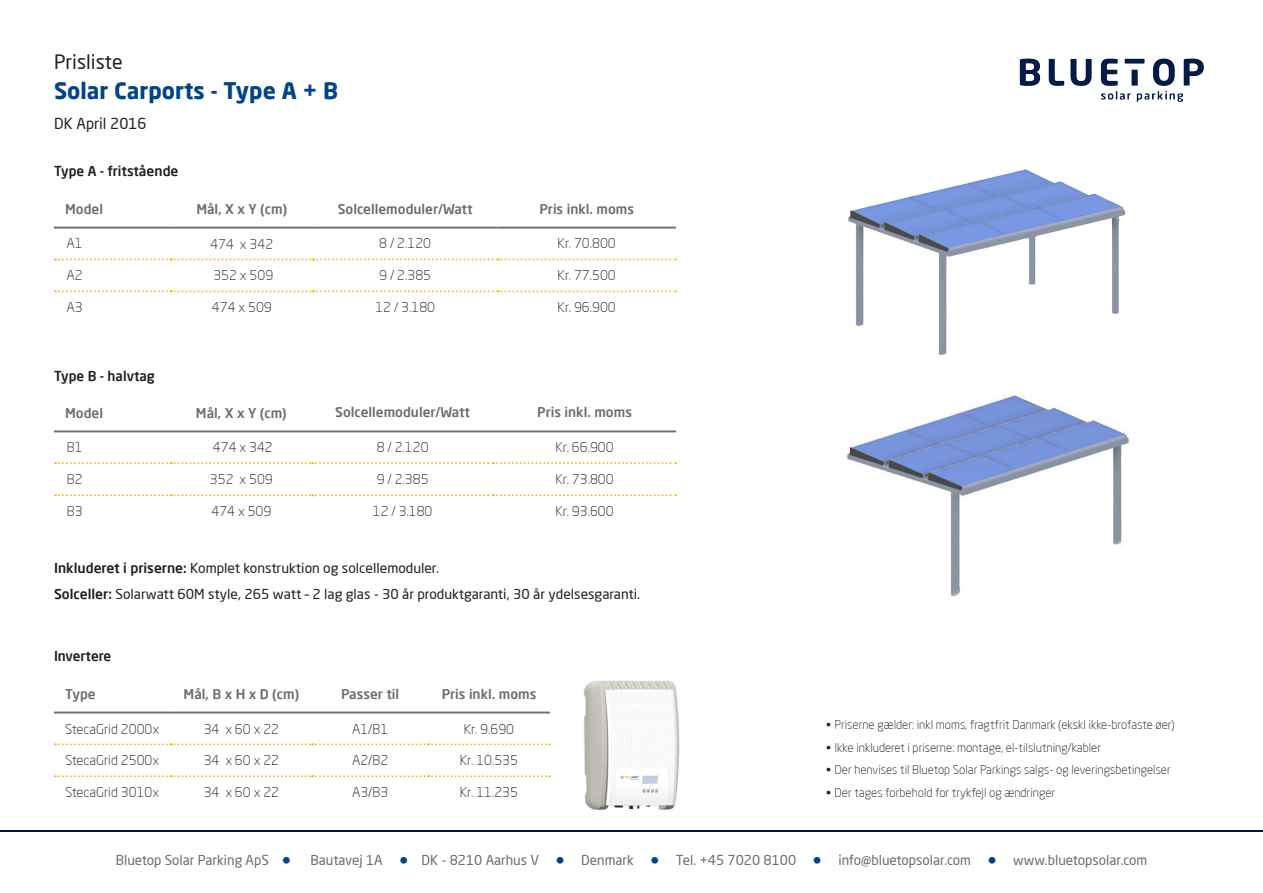
<style>
.page{position:relative;width:1263px;height:893px;background:#fff}
.page>*{position:absolute;margin:0;border:0;box-sizing:border-box;transform-origin:0 0}
.t1{font:700 22.5px "Neo Sans Pro";color:#01448c}
.t2{font:19.5px "Neo Sans Pro";color:#231f20}
.t3{font:15px "Neo Sans Pro";color:#231f20}
.skema{font:13.5px "Neo Sans Pro";color:#231f20}
.mellem{font:13.5px "Neo Sans Pro";color:#6c6d70}
.t4{font:500 13.5px "Neo Sans Pro";color:#231f20}
.skema-2{font:300 13.35px "Neo Sans Pro";color:#231f20}
.skema-3{font:500 13.35px "Neo Sans Pro";color:#6c6d70}
.t5{font:300 12px "Neo Sans Pro";color:#231f20}
.s1{font-weight:500}
.s2{font-size:21px;color:#01448c}
.s3{color:#dddee0}
</style>
<div class="page">
<hr style="left:54px;top:430px;width:117px;height:2px;background:#6c6d70">
<hr style="left:171px;top:430px;width:141px;height:2px;background:#6c6d70">
<hr style="left:312px;top:430px;width:181px;height:2px;background:#6c6d70">
<hr style="left:493px;top:430px;width:183px;height:2px;background:#6c6d70">
<svg style="left:55px;top:462px;width:621px;height:2px"></svg>
<svg style="left:55px;top:494px;width:621px;height:2px"></svg>
<hr style="left:0;top:830px;width:1263px;height:1px;background:#001247">
<hr style="left:54px;top:227px;width:117px;height:2px;background:#6c6d70">
<hr style="left:171px;top:227px;width:142px;height:2px;background:#6c6d70">
<hr style="left:313px;top:227px;width:184px;height:2px;background:#6c6d70">
<hr style="left:497px;top:227px;width:179px;height:2px;background:#6c6d70">
<svg style="left:55px;top:258px;width:621px;height:2px"></svg>
<svg style="left:55px;top:290px;width:621px;height:2px"></svg>
<img style="left:848px;top:169px;width:278px;height:187px">
<img style="left:847px;top:395px;width:282px;height:202px">
<hr style="left:54px;top:712px;width:117px;height:1px;background:#6c6d70">
<hr style="left:171px;top:712px;width:141px;height:1px;background:#6c6d70">
<hr style="left:312px;top:712px;width:116px;height:1px;background:#6c6d70">
<hr style="left:428px;top:712px;width:122px;height:1px;background:#6c6d70">
<svg style="left:55px;top:743px;width:495px;height:2px"></svg>
<svg style="left:55px;top:775px;width:495px;height:2px"></svg>
<img style="left:584px;top:680px;width:96px;height:130px">
<img style="left:1019px;top:58px;width:185px;height:44px">
<p class="t2" style="left:54px;top:50px;width:70px">Prisliste</p>
<p class="t1" style="left:54px;top:76px;width:286px">Solar Carports - Type A + B</p>
<p class="t3" style="left:54px;top:114px;width:94px">DK April 2016</p>
<p class="t4" style="left:54px;top:163px;width:126px">Type A - fritstående</p>
<p class="skema-3" style="left:65px;top:200px;width:39px">Model</p>
<p class="skema-3" style="left:196px;top:200px;width:92px">Mål, X x Y (cm)</p>
<p class="skema-3" style="left:338px;top:200px;width:136px">Solcellemoduler/Watt</p>
<p class="skema-3" style="left:539px;top:200px;width:96px">Pris inkl. moms</p>
<p class="skema-2" style="left:66px;top:235px;width:18px">A1</p>
<p class="skema-2" style="left:210px;top:236px;width:64px">474 x 342</p>
<p class="skema-2" style="left:379px;top:235px;width:53px">8 / 2.120</p>
<p class="skema-2" style="left:558px;top:235px;width:60px">Kr. 70.800</p>
<p class="skema-2" style="left:66px;top:267px;width:18px">A2</p>
<p class="skema-2" style="left:213px;top:267px;width:61px">352 x 509</p>
<p class="skema-2" style="left:379px;top:267px;width:53px">9 / 2.385</p>
<p class="skema-2" style="left:558px;top:267px;width:60px">Kr. 77.500</p>
<p class="skema-2" style="left:66px;top:299px;width:18px">A3</p>
<p class="skema-2" style="left:212px;top:299px;width:61px">474 x 509</p>
<p class="skema-2" style="left:375px;top:299px;width:61px">12 / 3.180</p>
<p class="skema-2" style="left:558px;top:299px;width:60px">Kr. 96.900</p>
<p class="t4" style="left:54px;top:368px;width:102px">Type B - halvtag</p>
<p class="skema-3" style="left:65px;top:404px;width:39px">Model</p>
<p class="skema-3" style="left:196px;top:404px;width:92px">Mål, X x Y (cm)</p>
<p class="skema-3" style="left:335px;top:404px;width:136px">Solcellemoduler/Watt</p>
<p class="skema-3" style="left:537px;top:404px;width:96px">Pris inkl. moms</p>
<p class="skema-2" style="left:67px;top:439px;width:17px">B1</p>
<p class="skema-2" style="left:213px;top:439px;width:61px">474 x 342</p>
<p class="skema-2" style="left:377px;top:439px;width:53px">8 / 2.120</p>
<p class="skema-2" style="left:555px;top:439px;width:60px">Kr. 66.900</p>
<p class="skema-2" style="left:67px;top:471px;width:17px">B2</p>
<p class="skema-2" style="left:210px;top:471px;width:64px">352 x 509</p>
<p class="skema-2" style="left:377px;top:471px;width:53px">9 / 2.385</p>
<p class="skema-2" style="left:555px;top:471px;width:60px">Kr. 73.800</p>
<p class="skema-2" style="left:67px;top:503px;width:17px">B3</p>
<p class="skema-2" style="left:211px;top:503px;width:61px">474 x 509</p>
<p class="skema-2" style="left:373px;top:503px;width:61px">12 / 3.180</p>
<p class="skema-2" style="left:555px;top:503px;width:60px">Kr. 93.600</p>
<p class="skema" style="left:54px;top:560px;width:387px"><span class="s1">Inkluderet i priserne:</span> Komplet konstruktion og solcellemoduler.</p>
<p class="skema" style="left:54px;top:586px;width:588px"><span class="s1">Solceller:</span> Solarwatt 60M style, 265 watt – 2 lag glas - 30 år produktgaranti, 30 år ydelsesgaranti.</p>
<p class="t4" style="left:54px;top:648px;width:59px">Invertere</p>
<p class="skema-3" style="left:65px;top:685px;width:32px">Type</p>
<p class="skema-3" style="left:184px;top:685px;width:117px">Mål, B x H x D (cm)</p>
<p class="skema-3" style="left:341px;top:685px;width:60px">Passer til</p>
<p class="skema-3" style="left:442px;top:685px;width:96px">Pris inkl. moms</p>
<p class="skema-2" style="left:65px;top:720px;width:96px">StecaGrid 2000x</p>
<p class="skema-2" style="left:204px;top:720px;width:77px">34 x 60 x 22</p>
<p class="skema-2" style="left:352px;top:720px;width:38px">A1/B1</p>
<p class="skema-2" style="left:464px;top:720px;width:52px">Kr. 9.690</p>
<p class="skema-2" style="left:65px;top:752px;width:96px">StecaGrid 2500x</p>
<p class="skema-2" style="left:204px;top:752px;width:77px">34 x 60 x 22</p>
<p class="skema-2" style="left:352px;top:752px;width:38px">A2/B2</p>
<p class="skema-2" style="left:460px;top:752px;width:60px">Kr. 10.535</p>
<p class="skema-2" style="left:65px;top:784px;width:96px">StecaGrid 3010x</p>
<p class="skema-2" style="left:204px;top:784px;width:77px">34 x 60 x 22</p>
<p class="skema-2" style="left:352px;top:784px;width:38px">A3/B3</p>
<p class="skema-2" style="left:460px;top:784px;width:60px">Kr. 11.235</p>
<p class="t5" style="left:826px;top:717px;width:350px">• Priserne gælder: inkl moms, fragtfrit Danmark (ekskl ikke-brofaste øer)</p>
<p class="t5" style="left:826px;top:740px;width:276px">• Ikke inkluderet i priserne: montage, el-tilslutning/kabler</p>
<p class="t5" style="left:826px;top:762px;width:346px">• Der henvises til Bluetop Solar Parkings salgs- og leveringsbetingelser</p>
<p class="t5" style="left:826px;top:785px;width:231px">• Der tages forbehold for trykfejl og ændringer</p>
<p class="mellem" style="left:116px;top:852px;width:1033px">Bluetop Solar Parking ApS <span class="s2">•</span> <span class="s3">·</span>Bautavej 1A <span class="s2">•</span> DK - 8210 Aarhus V <span class="s2">•</span> Denmark <span class="s2">•</span> Tel. +45 7020 8100 <span class="s2">•</span> info@bluetopsolar.com <span class="s2">•</span> www.bluetopsolar.com</p>
</div>
